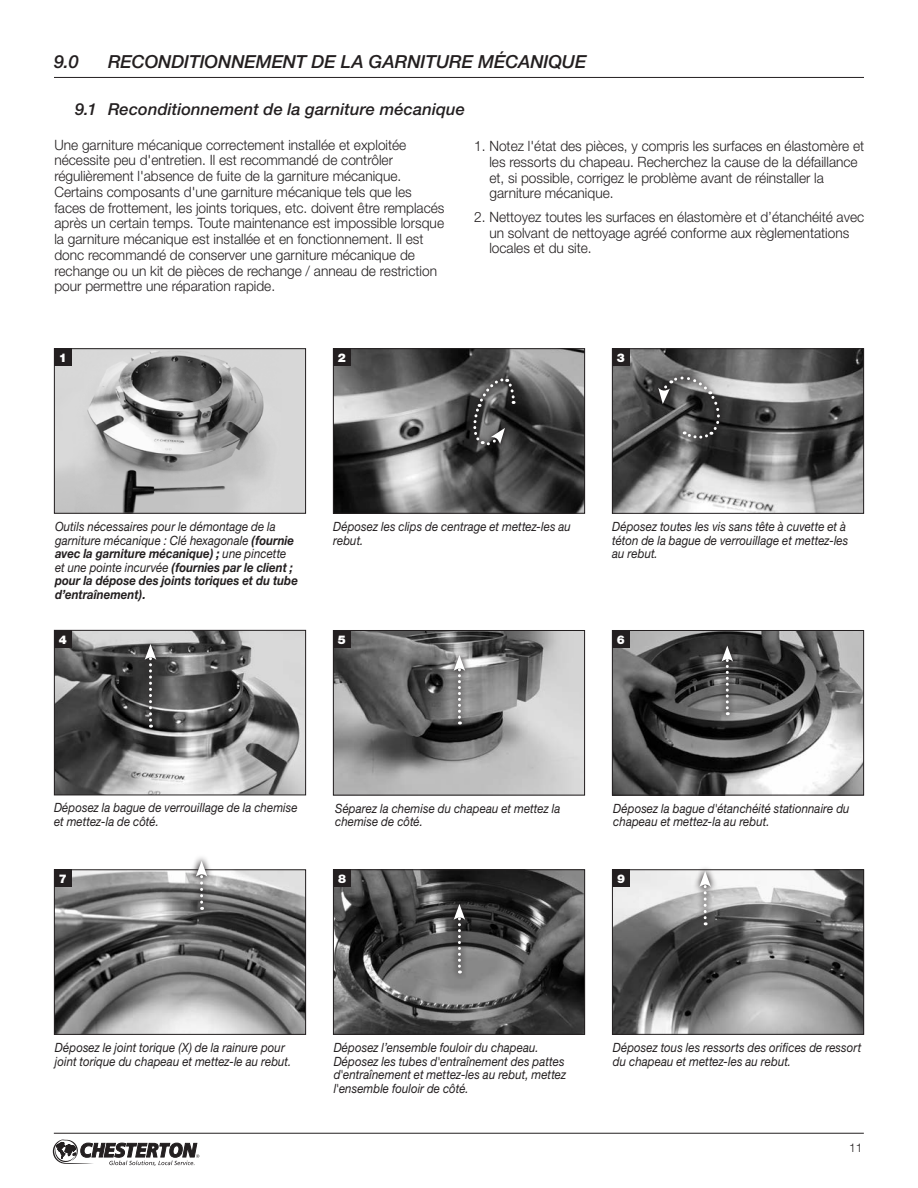
<style>
.page{position:relative;width:918px;height:1188px;background:#fff}
.page>*{position:absolute;margin:0;border:0;box-sizing:border-box;transform-origin:0 0}
.t1{font:italic 500 18px "Helvetica Neue";letter-spacing:-.005em;color:#231f20}
.t2{font:italic 500 16.5px "Helvetica Neue";letter-spacing:.005em;color:#231f20}
.t3{font:300 14.25px/15.8px "Helvetica Neue CE";color:#231f20;scale:.96 1}
.t4{font:italic 12.75px/13.5px "Helvetica Neue CE";letter-spacing:.005em;color:#231f20;scale:.9 1}
.t5{font:italic 700 12.75px/13.5px "Helvetica Neue CE";color:#231f20;scale:.9 1}
.t6{font:900 12px "Helvetica Neue CE";color:#fff}
.t7{font:300 12px "Helvetica Neue CE";color:#231f20}
.s1{font-weight:400}
</style>
<div class="page">
<svg style="left:53px;top:1139px;width:146px;height:27px"></svg>
<hr style="left:54px;top:1133px;width:810px;height:1px;background:#231f20">
<img style="left:56px;top:350px;width:248px;height:162px">
<div style="left:54px;top:348px;width:252px;height:166px;border:1px solid #231f20"></div>
<div style="left:54px;top:348px;width:18px;height:18px;background:#231f20"></div>
<img style="left:335px;top:350px;width:248px;height:162px">
<div style="left:333px;top:348px;width:252px;height:166px;border:1px solid #231f20"></div>
<div style="left:333px;top:348px;width:18px;height:18px;background:#231f20"></div>
<img style="left:614px;top:350px;width:248px;height:162px">
<div style="left:612px;top:348px;width:252px;height:166px;border:1px solid #231f20"></div>
<div style="left:612px;top:348px;width:18px;height:18px;background:#231f20"></div>
<svg style="left:653px;top:371px;width:72px;height:73px"></svg>
<svg style="left:658px;top:375px;width:63px;height:63px;background:#5b5b5b"></svg>
<svg style="left:468px;top:373px;width:52px;height:78px"></svg>
<svg style="left:474px;top:377px;width:42px;height:69px;background:#565656"></svg>
<img style="left:56px;top:632px;width:248px;height:161px">
<div style="left:54px;top:630px;width:252px;height:165px;border:1px solid #231f20"></div>
<div style="left:54px;top:630px;width:18px;height:18px;background:#231f20"></div>
<svg style="left:138px;top:638px;width:25px;height:96px"></svg>
<svg style="left:145px;top:644px;width:11px;height:84px"></svg>
<img style="left:335px;top:632px;width:248px;height:161px">
<div style="left:333px;top:630px;width:252px;height:165px;border:1px solid #231f20"></div>
<div style="left:333px;top:630px;width:18px;height:18px;background:#231f20"></div>
<svg style="left:447px;top:649px;width:25px;height:82px"></svg>
<svg style="left:454px;top:655px;width:11px;height:69px"></svg>
<img style="left:614px;top:632px;width:248px;height:161px">
<div style="left:612px;top:630px;width:252px;height:165px;border:1px solid #231f20"></div>
<div style="left:612px;top:630px;width:18px;height:18px;background:#231f20"></div>
<svg style="left:715px;top:640px;width:25px;height:82px"></svg>
<svg style="left:721px;top:646px;width:12px;height:69px"></svg>
<img style="left:335px;top:871px;width:248px;height:162px">
<div style="left:333px;top:869px;width:252px;height:166px;border:1px solid #231f20"></div>
<div style="left:333px;top:869px;width:18px;height:18px;background:#231f20"></div>
<svg style="left:447px;top:898px;width:25px;height:82px"></svg>
<svg style="left:454px;top:904px;width:11px;height:70px"></svg>
<img style="left:614px;top:871px;width:248px;height:162px">
<div style="left:612px;top:869px;width:252px;height:166px;border:1px solid #231f20"></div>
<div style="left:612px;top:869px;width:18px;height:18px;background:#231f20"></div>
<svg style="left:693px;top:868px;width:25px;height:64px"></svg>
<svg style="left:699px;top:871px;width:12px;height:54px"></svg>
<img style="left:56px;top:871px;width:248px;height:162px">
<div style="left:54px;top:869px;width:252px;height:166px;border:1px solid #231f20"></div>
<div style="left:54px;top:869px;width:18px;height:18px;background:#231f20"></div>
<svg style="left:189px;top:857px;width:25px;height:59px"></svg>
<svg style="left:196px;top:861px;width:11px;height:49px"></svg>
<hr style="left:54px;top:77px;width:810px;height:1px;background:#231f20">
<p class="t1" style="left:54px;top:51px;width:26px">9.0</p>
<p class="t1" style="left:108px;top:51px;width:480px">RECONDITIONNEMENT DE LA GARNITURE MÉCANIQUE</p>
<p class="t2" style="left:75px;top:99px;width:392px">9.1 Reconditionnement de la garniture mécanique</p>
<p class="t3" style="left:54px;top:137px;width:408px">Une garniture mécanique correctement installée et exploitée nécessite peu d'entretien. Il est recommandé de contrôler régulièrement l'absence de fuite de la garniture mécanique.<br>Certains composants d'une garniture mécanique tels que les faces de frottement, les joints toriques, etc. doivent être remplacés après un certain temps. Toute maintenance est impossible lorsque la garniture mécanique est installée et en fonctionnement. Il est donc recommandé de conserver une garniture mécanique de rechange ou un kit de pièces de rechange / anneau de restriction pour permettre une réparation rapide.</p>
<p class="t3" style="left:489px;top:138px;width:392px;text-indent:-15px">1. Notez l'état des pièces, y compris les surfaces en élastomère et les ressorts du chapeau. Recherchez la cause de la défaillance et, si possible, corrigez le problème avant de réinstaller la garniture mécanique.</p>
<p class="t3" style="left:489px;top:209px;width:392px;text-indent:-15px">2. Nettoyez toutes les surfaces en élastomère et d’étanchéité avec un solvant de nettoyage agréé conforme aux règlementations locales et du site.</p>
<p class="t6" style="left:59px;top:351px;width:10px">1</p>
<p class="t6" style="left:338px;top:351px;width:10px">2</p>
<p class="t6" style="left:617px;top:351px;width:10px">3</p>
<p class="t5" style="left:55px;top:520px;width:271px"><span class="s1">Outils nécessaires pour le démontage de la garniture mécanique : Clé hexagonale</span> (fournie avec la garniture mécanique) ; <span class="s1">une pincette et une pointe incurvée</span> (fournies par le client ; pour la dépose des joints toriques et du tube d’entraînement).</p>
<p class="t4" style="left:333px;top:520px;width:266px">Déposez les clips de centrage et mettez-les au rebut.</p>
<p class="t4" style="left:612px;top:520px;width:264px">Déposez toutes les vis sans tête à cuvette et à téton de la bague de verrouillage et mettez-les au rebut.</p>
<p class="t6" style="left:59px;top:632px;width:10px">4</p>
<p class="t6" style="left:338px;top:632px;width:10px">5</p>
<p class="t6" style="left:617px;top:632px;width:10px">6</p>
<p class="t4" style="left:54px;top:801px;width:272px">Déposez la bague de verrouillage de la chemise et mettez-la de côté.</p>
<p class="t4" style="left:335px;top:801px;width:252px">Séparez la chemise du chapeau et mettez la chemise de côté.</p>
<p class="t4" style="left:613px;top:801px;width:264px">Déposez la bague d'étanchéité stationnaire du chapeau et mettez-la au rebut.</p>
<p class="t6" style="left:59px;top:872px;width:10px">7</p>
<p class="t6" style="left:338px;top:872px;width:10px">8</p>
<p class="t6" style="left:617px;top:872px;width:10px">9</p>
<p class="t4" style="left:55px;top:1041px;width:264px">Déposez le joint torique (X) de la rainure pour joint torique du chapeau et mettez-le au rebut.</p>
<p class="t4" style="left:334px;top:1041px;width:260px">Déposez l’ensemble fouloir du chapeau.<br>Déposez les tubes d'entraînement des pattes d'entraînement et mettez-les au rebut, mettez l'ensemble fouloir de côté.</p>
<p class="t4" style="left:613px;top:1041px;width:278px">Déposez tous les ressorts des orifices de ressort du chapeau et mettez-les au rebut.</p>
<p class="t7" style="left:849px;top:1140px;width:15px">11</p>
</div>
